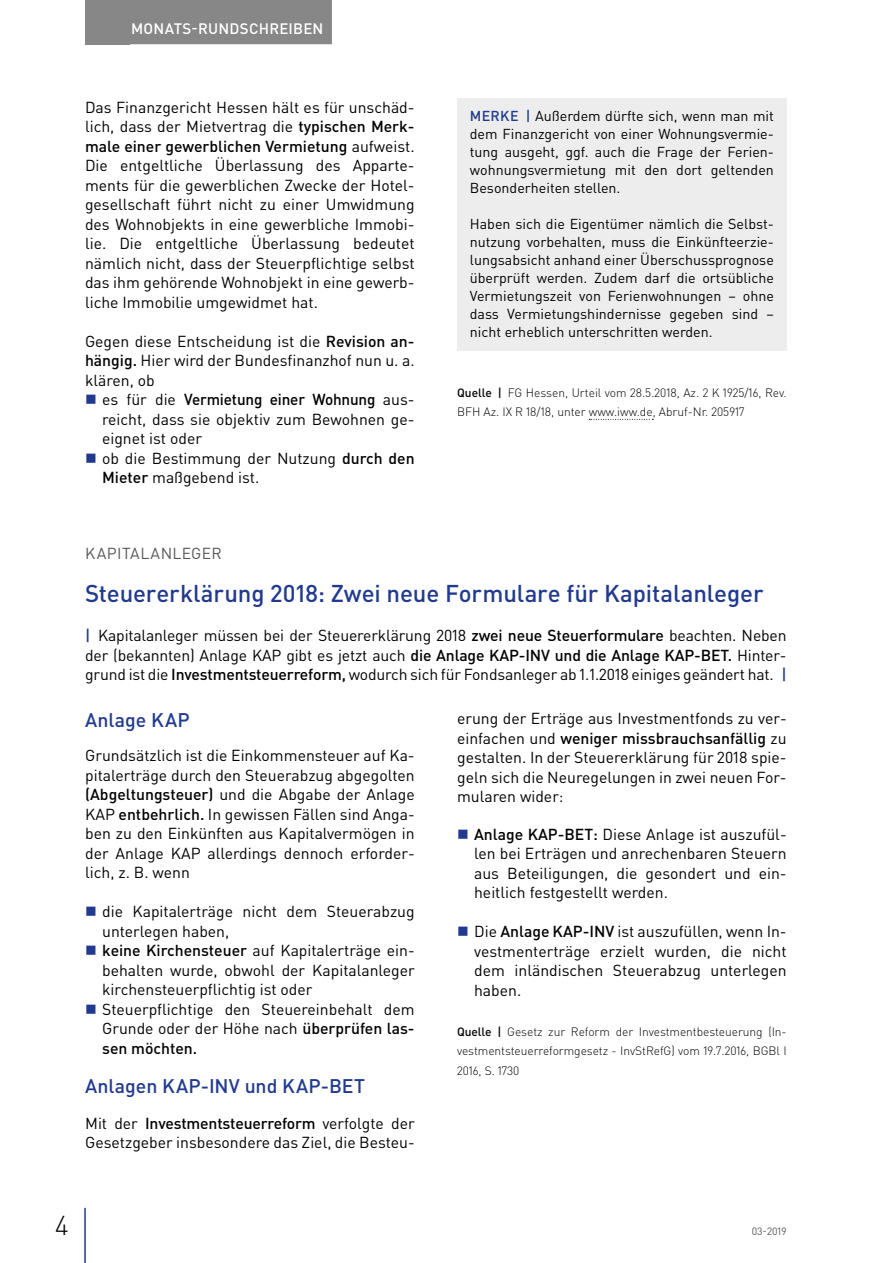
<style>
.page{position:relative;width:893px;height:1263px;background:#fff}
.page>*{position:absolute;margin:0;border:0;box-sizing:border-box;transform-origin:0 0}
.t1{font:300 27px "DIN Pro";color:#000}
.t2{font:500 24px "DIN Pro";letter-spacing:-.005em;color:#213a8f}
.t3{font:500 19.5px "DIN Pro";letter-spacing:.015em;color:#213a8f}
.t4{font:15.75px/19.5px "DIN Pro";color:#000;text-align:justify}
.t5{font:15.75px "DIN Pro";letter-spacing:.025em;color:#575756}
.t6{font:500 15px "DIN Pro";letter-spacing:.015em;color:#fff}
.t7{font:14.25px/18px "DIN Pro";color:#000;text-align:justify}
.t8{font:300 12px/19.5px "DIN Pro";letter-spacing:-.005em;color:#000}
.t9{font:10.5px "DIN Pro";color:#575756}
.s1{font-weight:500}
.s2{font-weight:500;color:#213a8f}
</style>
<div class="page">
<div style="left:85px;top:0;width:45px;height:44px;background:#878787"></div>
<hr style="left:84px;top:1208px;width:2px;height:55px;background:#213a8f">
<div style="left:122px;top:0;width:210px;height:44px;background:#878787"></div>
<svg style="left:589px;top:419px;width:64px;height:1px"></svg>
<div style="left:457px;top:98px;width:330px;height:252px;background:#ededed"></div>
<p class="t6" style="left:131px;top:18px;width:194px">MONATS-RUNDSCHREIBEN</p>
<p class="t4" style="left:85px;top:97px;width:331px">Das Finanzgericht Hessen hält es für unschäd&shy;lich, dass der Mietvertrag die <span class="s1">typischen Merk&shy;male einer gewerblichen Vermietung</span> aufweist.<br>Die entgeltliche Überlassung des Apparte&shy;ments für die gewerblichen Zwecke der Hotel&shy;gesellschaft führt nicht zu einer Umwidmung des Wohnobjekts in eine gewerbliche Immobi&shy;lie. Die entgeltliche Überlassung bedeutet nämlich nicht, dass der Steuerpflichtige selbst das ihm gehörende Wohnobjekt in eine gewerb&shy;liche Immobilie umgewidmet hat.</p>
<p class="t4" style="left:85px;top:331px;width:331px">Gegen diese Entscheidung ist die <span class="s1">Revision an&shy;hängig.</span> Hier wird der Bundesfinanzhof nun u. a. klären, ob</p>
<p class="t4" style="left:102px;top:389px;width:314px;text-align:left">es für die <span class="s1">Vermietung einer Wohnung</span> aus&shy;reicht, dass sie objektiv zum Bewohnen ge&shy;eignet ist oder<br>ob die Bestimmung der Nutzung <span class="s1">durch den<br>Mieter</span> maßgebend ist.</p>
<p class="t7" style="left:470px;top:107px;width:306px"><span class="s2">MERKE |</span> Außerdem dürfte sich, wenn man mit dem Finanzgericht von einer Wohnungsvermie&shy;tung ausgeht, ggf. auch die Frage der Ferien&shy;wohnungsvermietung mit den dort geltenden Besonderheiten stellen.</p>
<p class="t7" style="left:470px;top:215px;width:306px">Haben sich die Eigentümer nämlich die Selbst&shy;nutzung vorbehalten, muss die Einkünfteerzie&shy;lungsabsicht anhand einer Überschussprognose überprüft werden. Zudem darf die ortsübliche Vermietungszeit von Ferienwohnungen – ohne dass Vermietungshindernisse gegeben sind – nicht erheblich unterschritten werden.</p>
<p class="t8" style="left:457px;top:382px;width:331px"><span class="s1">Quelle |</span> FG Hessen, Urteil vom 28.5.2018, Az. 2 K 1925/16, Rev.<br>BFH Az. IX R 18/18, unter www.iww.de, Abruf-Nr. 205917</p>
<p class="t5" style="left:85px;top:542px;width:138px">KAPITALANLEGER</p>
<h2 class="t2" style="left:85px;top:577px;width:680px">Steuererklärung 2018: Zwei neue Formulare für Kapitalanleger</h2>
<p class="t4" style="left:85px;top:625px;width:703px"><span class="s2">|</span> Kapitalanleger müssen bei der Steuererklärung 2018 <span class="s1">zwei neue Steuerformulare</span> beachten. Neben der (bekannten) Anlage KAP gibt es jetzt auch <span class="s1">die Anlage KAP-INV und die Anlage KAP-BET.</span> Hinter&shy;grund ist die <span class="s1">Investmentsteuerreform,</span> wodurch sich für Fondsanleger ab 1.1.2018 einiges geändert hat. <span class="s2">|</span></p>
<p class="t3" style="left:85px;top:706px;width:106px">Anlage KAP</p>
<p class="t4" style="left:85px;top:745px;width:331px">Grundsätzlich ist die Einkommensteuer auf Ka&shy;pitalerträge durch den Steuerabzug abgegolten <span class="s1">(Abgeltungsteuer)</span> und die Abgabe der Anlage KAP <span class="s1">entbehrlich.</span> In gewissen Fällen sind Anga&shy;ben zu den Einkünften aus Kapitalvermögen in der Anlage KAP allerdings dennoch erforder&shy;lich, z. B. wenn</p>
<p class="t4" style="left:102px;top:901px;width:314px;text-align:left">die Kapitalerträge nicht dem Steuerabzug unterlegen haben,<br><span class="s1">keine Kirchensteuer</span> auf Kapitalerträge ein&shy;behalten wurde, obwohl der Kapitalanleger kirchensteuerpflichtig ist oder Steuerpflichtige den Steuereinbehalt dem Grunde oder der Höhe nach <span class="s1">überprüfen las&shy;sen möchten.</span></p>
<p class="t3" style="left:85px;top:1072px;width:281px">Anlagen KAP-INV und KAP-BET</p>
<p class="t4" style="left:85px;top:1113px;width:331px">Mit der <span class="s1">Investmentsteuerreform</span> verfolgte der<br>Gesetzgeber insbesondere das Ziel, die Besteu-</p>
<p class="t4" style="left:457px;top:708px;width:331px">erung der Erträge aus Investmentfonds zu ver&shy;einfachen und <span class="s1">weniger missbrauchsanfällig</span> zu gestalten. In der Steuererklärung für 2018 spie&shy;geln sich die Neuregelungen in zwei neuen For&shy;mularen wider:</p>
<p class="t4" style="left:474px;top:823px;width:314px"><span class="s1">Anlage KAP-BET:</span> Diese Anlage ist auszufül&shy;len bei Erträgen und anrechenbaren Steuern aus Beteiligungen, die gesondert und ein&shy;heitlich festgestellt werden.</p>
<p class="t4" style="left:474px;top:921px;width:314px">Die <span class="s1">Anlage KAP-INV</span> ist auszufüllen, wenn In&shy;vestmenterträge erzielt wurden, die nicht dem inländischen Steuerabzug unterlegen haben.</p>
<p class="t8" style="left:457px;top:1021px;width:331px;text-align:justify"><span class="s1">Quelle |</span> Gesetz zur Reform der Investmentbesteuerung (In&shy;vestmentsteuerreformgesetz - InvStRefG) vom 19.7.2016, BGBl I 2016, S. 1730</p>
<h1 class="t1" style="left:55px;top:1207px;width:15px">4</h1>
<p class="t9" style="left:752px;top:1224px;width:36px">03-2019</p>
</div>
